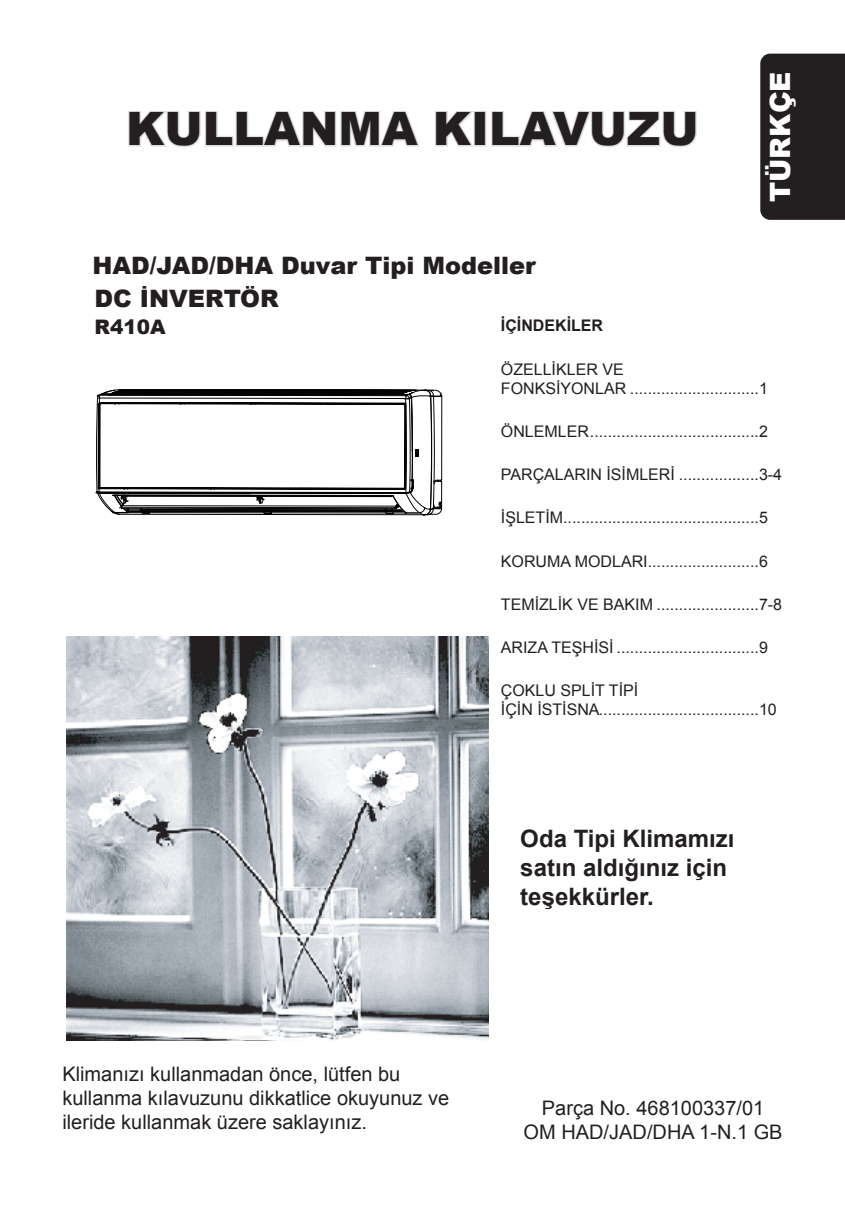
<style>
.page{position:relative;width:845px;height:1225px;background:#fff}
.page>*{position:absolute;margin:0;border:0;box-sizing:border-box;transform-origin:0 0}
.t1{font:900 46px "Arial";color:#231f20}
.t2{font:900 28px "Arial";color:#fff}
.t3{font:700 24px/28.8px "Arial";color:#231f20}
.t4{font:900 24px "Arial";color:#231f20}
.t5{font:20px/24px "Arial";color:#231f20}
.t6{font:900 20px "Arial";color:#231f20}
.t7{font:16px/19.2px "Arial";color:#231f20}
.t8{font:700 16px "Arial";color:#231f20}
</style>
<div class="page">
<img style="left:66px;top:636px;width:423px;height:404px">
<div style="left:760px;top:54px;width:85px;height:166px;background:#231f20"></div>
<svg style="left:95px;top:389px;width:347px;height:126px"></svg>
<svg style="left:128px;top:111px;width:292px;height:36px"></svg>
<svg style="left:435px;top:111px;width:38px;height:36px"></svg>
<div style="left:473px;top:111px;width:13px;height:36px;border:3px solid #e1e2e4"></div>
<svg style="left:491px;top:111px;width:206px;height:36px"></svg>
<div style="left:766px;top:58px;width:53px;height:158px;background:#231f20"></div>
<h1 class="t1" style="left:126px;top:95px;width:574px">KULLANMA KILAVUZU</h1>
<h3 class="t4" style="left:92px;top:248px;width:445px">HAD/JAD/DHA Duvar Tipi Modeller</h3>
<h2 class="t2" style="left:760px;top:202px;width:132px;rotate:-90deg">TÜRKÇE</h2>
<h3 class="t4" style="left:95px;top:280px;width:186px">DC İNVERTÖR</h3>
<p class="t6" style="left:95px;top:312px;width:73px">R410A</p>
<p class="t8" style="left:501px;top:315px;width:104px">İÇİNDEKİLER</p>
<p class="t7" style="left:501px;top:359px;width:268px">ÖZELLİKLER VE<br>FONKSİYONLAR .............................1</p>
<p class="t7" style="left:501px;top:422px;width:268px">ÖNLEMLER......................................2</p>
<p class="t7" style="left:501px;top:465px;width:283px">PARÇALARIN İSİMLERİ ..................3-4</p>
<p class="t7" style="left:501px;top:508px;width:268px">İŞLETİM............................................5</p>
<p class="t7" style="left:501px;top:551px;width:268px">KORUMA MODLARI.........................6</p>
<p class="t7" style="left:501px;top:595px;width:283px">TEMİZLİK VE BAKIM .......................7-8</p>
<p class="t7" style="left:501px;top:638px;width:268px">ARIZA TEŞHİSİ ................................9</p>
<p class="t7" style="left:501px;top:681px;width:277px">ÇOKLU SPLİT TİPİ<br>İÇİN İSTİSNA....................................10</p>
<h3 class="t3" style="left:520px;top:825px;width:216px">Oda Tipi Klimamızı satın aldığınız için teşekkürler.</h3>
<p class="t5" style="left:62px;top:1061px;width:388px">Klimanızı kullanmadan önce, lütfen bu kullanma kılavuzunu dikkatlice okuyunuz ve ileride kullanmak üzere saklayınız.</p>
<p class="t5" style="left:523px;top:1095px;width:260px;text-align:center">Parça No. 468100337/01<br>OM HAD/JAD/DHA 1-N.1 GB</p>
</div>
